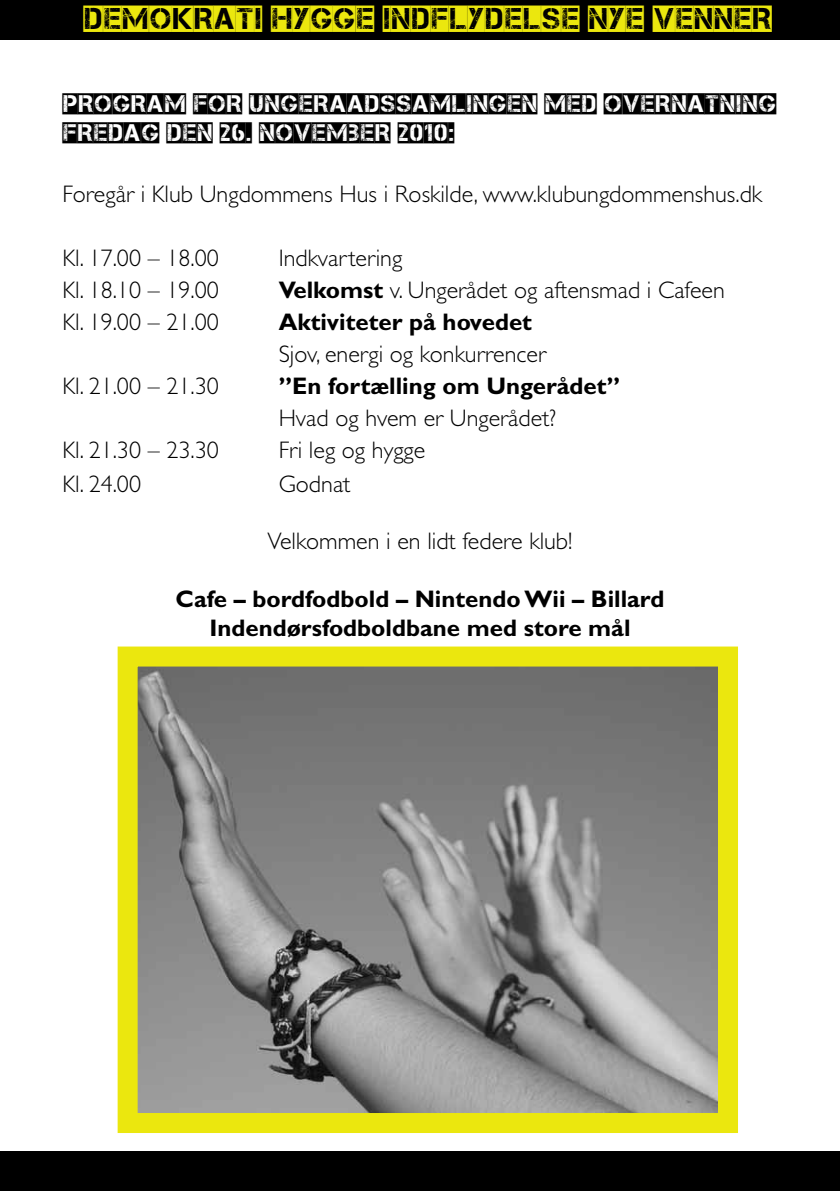
<style>
.page{position:relative;width:840px;height:1191px;background:#fff}
.page>*{position:absolute;margin:0;border:0;box-sizing:border-box;transform-origin:0 0}
.t1{font:30px "Captureit 2";color:#ebe70e}
.t2{font:300 24px "Gill Sans";color:#000}
.t3{font:700 24px/28.8px "Gill Sans";color:#000;text-align:center}
.t4{font:24px/28.8px "Captureit 2";color:#000}
.s1{font-weight:700}
</style>
<div class="page">
<div style="left:0;top:0;width:839px;height:40px;background:#000"></div>
<div style="left:0;top:1151px;width:839px;height:40px;background:#000"></div>
<img style="left:139px;top:667px;width:577px;height:445px">
<div style="left:118px;top:646px;width:619px;height:487px;border:20px solid #ebe70e"></div>
<p class="t1" style="left:83px;top:5px;width:689px">DEMOKRATI HYGGE INDFLYDELSE NYE VENNER</p>
<p class="t4" style="left:62px;top:89px;width:715px">PROGRAM FOR UNGERAADSSAMLINGEN MED OVERNATNING<br>FREDAG DEN 26. NOVEMBER 2010:</p>
<p class="t2" style="left:62px;top:180px;width:701px">Foregår i Klub Ungdommens Hus i Roskilde, www.klubungdommenshus.dk</p>
<p class="t2" style="left:62px;top:244px;width:158px">Kl. 17.00 – 18.00</p>
<p class="t2" style="left:278px;top:244px;width:125px">Indkvartering</p>
<p class="t2" style="left:62px;top:276px;width:158px">Kl. 18.10 – 19.00</p>
<p class="t2" style="left:278px;top:276px;width:447px"><span class="s1">Velkomst</span> v. Ungerådet og aftensmad i Cafeen</p>
<p class="t2" style="left:62px;top:308px;width:158px">Kl. 19.00 – 21.00</p>
<p class="t3" style="left:278px;top:307px;width:255px">Aktiviteter på hovedet</p>
<p class="t2" style="left:278px;top:340px;width:269px">Sjov, energi og konkurrencer</p>
<p class="t2" style="left:62px;top:372px;width:158px">Kl. 21.00 – 21.30</p>
<p class="t3" style="left:278px;top:371px;width:343px">”En fortælling om Ungerådet”</p>
<p class="t2" style="left:278px;top:404px;width:279px">Hvad og hvem er Ungerådet?</p>
<p class="t2" style="left:62px;top:436px;width:158px">Kl. 21.30 – 23.30</p>
<p class="t2" style="left:278px;top:436px;width:148px">Fri leg og hygge</p>
<p class="t2" style="left:62px;top:470px;width:80px">Kl. 24.00</p>
<p class="t2" style="left:278px;top:470px;width:73px">Godnat</p>
<p class="t2" style="left:267px;top:528px;width:306px">Velkommen i en lidt federe klub!</p>
<p class="t3" style="left:175px;top:584px;width:490px">Cafe – bordfodbold – Nintendo Wii – Billard<br>Indendørsfodboldbane med store mål</p>
</div>
